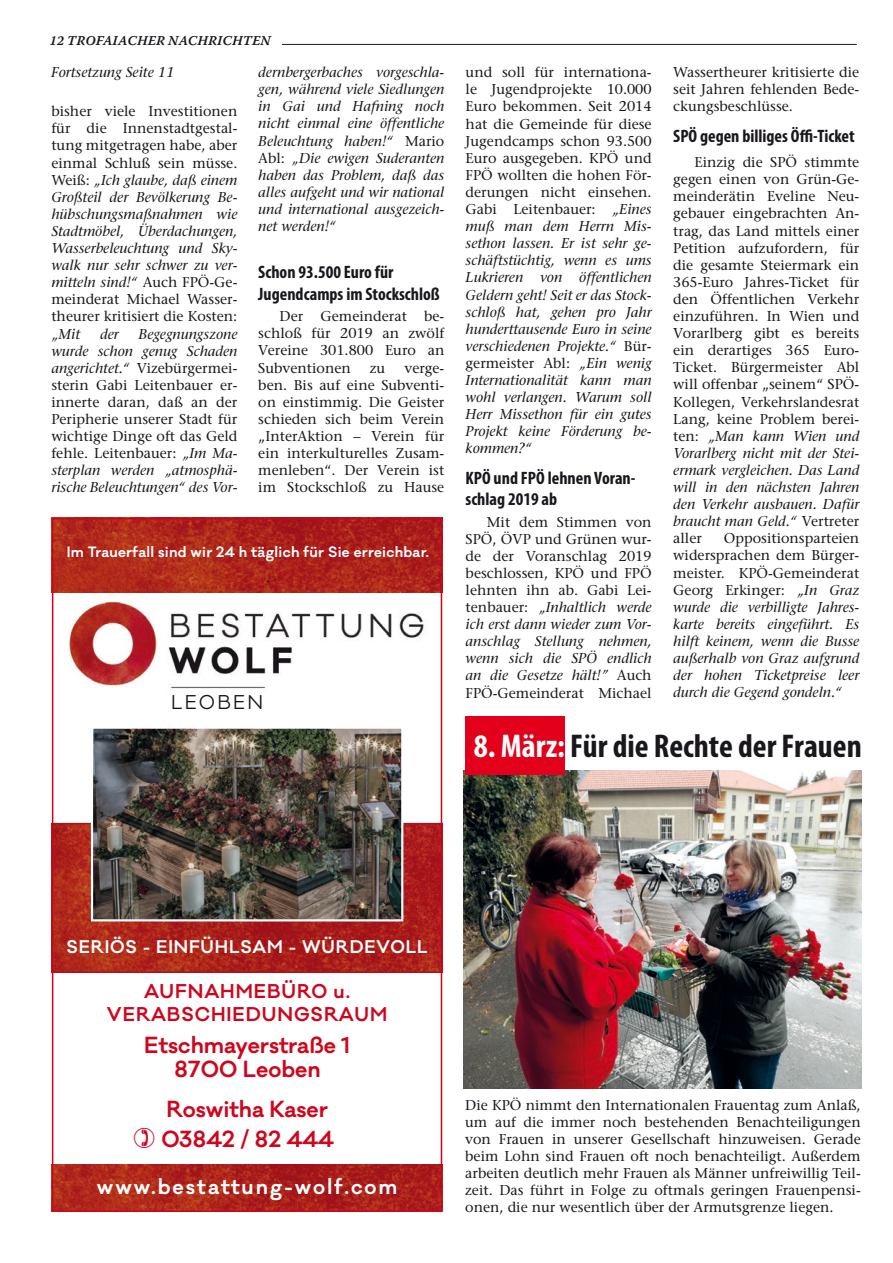
<style>
.page{position:relative;width:893px;height:1263px;background:#fff}
.page>*{position:absolute;margin:0;border:0;box-sizing:border-box;transform-origin:0 0}
.zwitit{font:700 condensed 33px "Myriad Pro";color:#1a171c}
.t1{font:600 21.45px/24px "Galano Classic";color:#cd071e;text-align:center}
.t2{font:600 19.95px "Galano Classic";letter-spacing:.1em;color:#fff}
.t3{font:600 18.3px/22px "Galano Classic";letter-spacing:.05em;color:#cd071e;text-align:center}
.t4{font:18.3px "Galano Classic";letter-spacing:.12em;color:#1a171c}
.zwitit-2{font:700 condensed 18px/21.6px "Myriad Pro";color:#1a171c}
.t5{font:600 16.8px "Galano Classic";letter-spacing:.05em;color:#fff}
.swt-twxt{font:14.25px/17.1px "Stone Serif";color:#1a171c;text-align:justify}
.swt-twxt-2{font:italic 14.25px/17.1px "Stone Serif";color:#1a171c;text-align:justify}
.t6{font:600 13.8px "Galano Classic";letter-spacing:.02em;color:#fff}
.t7{font:13.5px "Warnock Pro Semibold It Capt";letter-spacing:.01em;color:#1a171c}
.s1{font-style:normal}
.s2{font-style:italic}
.s3{color:#fff}
</style>
<div class="page">
<hr style="left:282px;top:44px;width:575px;height:1px;background:#1a171c">
<img style="left:55px;top:826px;width:384px;height:144px">
<div style="left:52px;top:823px;width:390px;height:150px;border:2px solid #a9171c"></div>
<img style="left:55px;top:521px;width:384px;height:72px">
<img style="left:69px;top:601px;width:355px;height:88px">
<img style="left:94px;top:729px;width:306px;height:189px">
<div style="left:91px;top:726px;width:312px;height:195px;border:2px solid #fff"></div>
<img style="left:55px;top:1164px;width:384px;height:45px">
<div style="left:52px;top:518px;width:390px;height:694px;border:2px solid #ce041d"></div>
<img style="left:463px;top:770px;width:399px;height:318px">
<div style="left:466px;top:716px;width:99px;height:59px;background:#e2001a"></div>
<p class="t7" style="left:50px;top:32px;width:222px">12 TROFAIACHER NACHRICHTEN</p>
<p class="swt-twxt-2" style="left:258px;top:64px;width:188px">dernbergerbaches vorgeschla&shy;gen, während viele Siedlungen in Gai und Hafning noch nicht einmal eine öffentliche Beleuchtung haben!“ <span class="s1">Mario Abl:</span> „Die ewigen Suderanten haben das Problem, daß das alles aufgeht und wir national und international ausgezeich&shy;net werden!“</p>
<p class="zwitit-2" style="left:258px;top:261px;width:183px">Schon 93.500 Euro für<br>Jugendcamps im Stockschloß</p>
<p class="swt-twxt" style="left:258px;top:308px;width:188px;text-indent:21px">Der Gemeinderat be&shy;schloß für 2019 an zwölf Vereine 301.800 Euro an Subventionen</p>
<p class="swt-twxt-2" style="left:466px;top:64px;width:188px"><span class="s1">und soll für internationa&shy;le Jugendprojekte 10.000<br>Euro bekommen. Seit 2014 hat die Gemeinde für diese Jugendcamps schon 93.500<br>Euro ausgegeben. KPÖ und FPÖ wollten die hohen För&shy;derungen nicht einsehen.<br>Gabi Leitenbauer:</span> „Eines muß man dem Herrn Mis&shy;sethon lassen. Er ist sehr ge&shy;schäftstüchtig, wenn es ums Lukrieren von öffentlichen Geldern geht! Seit er das Stock&shy;schloß hat, gehen pro Jahr hunderttausende Euro in seine verschiedenen Projekte.“ <span class="s1">Bür&shy;germeister Abl:</span> „Ein wenig Internationalität kann man wohl verlangen. Warum soll Herr Missethon für ein gutes Projekt keine Förderung be&shy;kommen?“</p>
<p class="zwitit-2" style="left:466px;top:466px;width:171px">KPÖ und FPÖ lehnen Voran&shy;schlag 2019 ab</p>
<p class="swt-twxt" style="left:466px;top:513px;width:188px;text-indent:21px">Mit dem Stimmen von SPÖ, ÖVP und Grünen wur&shy;de der Voranschlag 2019 beschlossen, KPÖ und FPÖ lehnten ihn ab. Gabi Lei&shy;tenbauer: <span class="s2">„Inhaltlich werde ich erst dann wieder zum Vor&shy;anschlag Stellung nehmen, wenn sich die SPÖ endlich an die Gesetze hält!”</span> Auch FPÖ-Gemeinderat Michael</p>
<p class="swt-twxt-2" style="left:51px;top:64px;width:125px">Fortsetzung Seite 11</p>
<p class="swt-twxt" style="left:673px;top:64px;width:188px">Wassertheurer kritisierte die seit Jahren fehlenden Bede&shy;ckungsbeschlüsse.</p>
<p class="zwitit-2" style="left:673px;top:124px;width:183px">SPÖ gegen billiges Öffi-Ticket</p>
<p class="swt-twxt" style="left:673px;top:154px;width:188px;text-indent:21px">Einzig die SPÖ stimmte gegen einen von Grün-Ge&shy;meinderätin Eveline Neu&shy;gebauer eingebrachten An&shy;trag, das Land mittels einer Petition aufzufordern, für die gesamte Steiermark ein 365-Euro Jahres-Ticket für den Öffentlichen Verkehr einzuführen. In Wien und Vorarlberg gibt es bereits ein derartiges 365 Euro-Ticket. Bürgermeister Abl will offenbar „seinem“ SPÖ-Kollegen, Verkehrslandesrat Lang, keine Problem berei&shy;ten: <span class="s2">„Man kann Wien und Vorarlberg nicht mit der Stei&shy;ermark vergleichen. Das Land will in den nächsten Jahren den Verkehr ausbauen. Dafür braucht man Geld.“</span> Vertreter aller</p>
<p class="swt-twxt" style="left:51px;top:103px;width:188px">bisher viele Investitionen für die Innenstadtgestal&shy;tung mitgetragen habe, aber einmal Schluß sein müsse.<br>Weiß: <span class="s2">„Ich glaube, daß einem Großteil der Bevölkerung Be&shy;hübschungsmaßnahmen wie Stadtmöbel, Überdachungen, Wasserbeleuchtung und Sky&shy;walk nur sehr schwer zu ver&shy;mitteln sind!“</span> Auch FPÖ-Ge&shy;meinderat Michael Wasser&shy;theurer kritisiert die Kosten: <span class="s2">„Mit</span></p>
<p class="swt-twxt-2" style="left:100px;top:325px;width:20px">der</p>
<p class="swt-twxt" style="left:51px;top:325px;width:188px;text-indent:87px"><span class="s2">Begegnungszone wurde schon genug Schaden angerichtet.“</span> Vizebürgermei&shy;sterin Gabi Leitenbauer er&shy;innerte daran, daß an der Peripherie unserer Stadt für wichtige Dinge oft das Geld fehle. Leitenbauer: <span class="s2">„Im Ma&shy;sterplan werden „atmosphä&shy;rische Beleuchtungen“ des Vor-</span></p>
<p class="swt-twxt" style="left:258px;top:359px;width:188px;text-indent:146px">verge&shy;ben. Bis auf eine Subventi&shy;on einstimmig. Die Geister schieden sich beim Verein „InterAktion – Verein für ein interkulturelles Zusam&shy;menleben“. Der Verein ist im Stockschloß zu Hause</p>
<p class="swt-twxt" style="left:370px;top:359px;width:17px">zu</p>
<p class="swt-twxt-2" style="left:673px;top:530px;width:188px;text-indent:51px"><span class="s1">Oppositionsparteien widersprachen dem Bürger&shy;meister. KPÖ-Gemeinderat Georg Erkinger:</span> „In Graz wurde die verbilligte Jahres&shy;karte bereits eingeführt. Es hilft keinem, wenn die Busse außerhalb von Graz aufgrund der hohen Ticketpreise leer durch die Gegend gondeln.“</p>
<p class="t6" style="left:67px;top:543px;width:364px">Im Trauerfall sind wir 24 h täglich für Sie erreichbar.</p>
<p class="t4" style="left:171px;top:690px;width:94px">LEOBEN</p>
<p class="zwitit" style="left:474px;top:726px;width:390px"><span class="s3">8. März:</span> Für die Rechte der Frauen</p>
<p class="t5" style="left:66px;top:936px;width:363px">SERIÖS - EINFÜHLSAM - WÜRDEVOLL</p>
<p class="t3" style="left:107px;top:981px;width:282px">AUFNAHMEBÜRO u.<br>VERABSCHIEDUNGSRAUM</p>
<p class="t1" style="left:144px;top:1033px;width:208px">Etschmayerstraße 1<br>8700 Leoben</p>
<p class="t1" style="left:166px;top:1097px;width:163px">Roswitha Kaser</p>
<p class="t1" style="left:161px;top:1127px;width:174px">03842 / 82 444</p>
<p class="t2" style="left:97px;top:1173px;width:302px">www.bestattung-wolf.com</p>
<p class="swt-twxt" style="left:465px;top:1096px;width:397px">Die KPÖ nimmt den Internationalen Frauentag zum Anlaß, um auf die immer noch bestehenden Benachteiligungen von Frauen in unserer Gesellschaft hinzuweisen. Gerade beim Lohn sind Frauen oft noch benachteiligt. Außerdem arbeiten deutlich mehr Frauen als Männer unfreiwillig Teil&shy;zeit. Das führt in Folge zu oftmals geringen Frauenpensi&shy;onen, die nur wesentlich über der Armutsgrenze liegen.</p>
</div>
